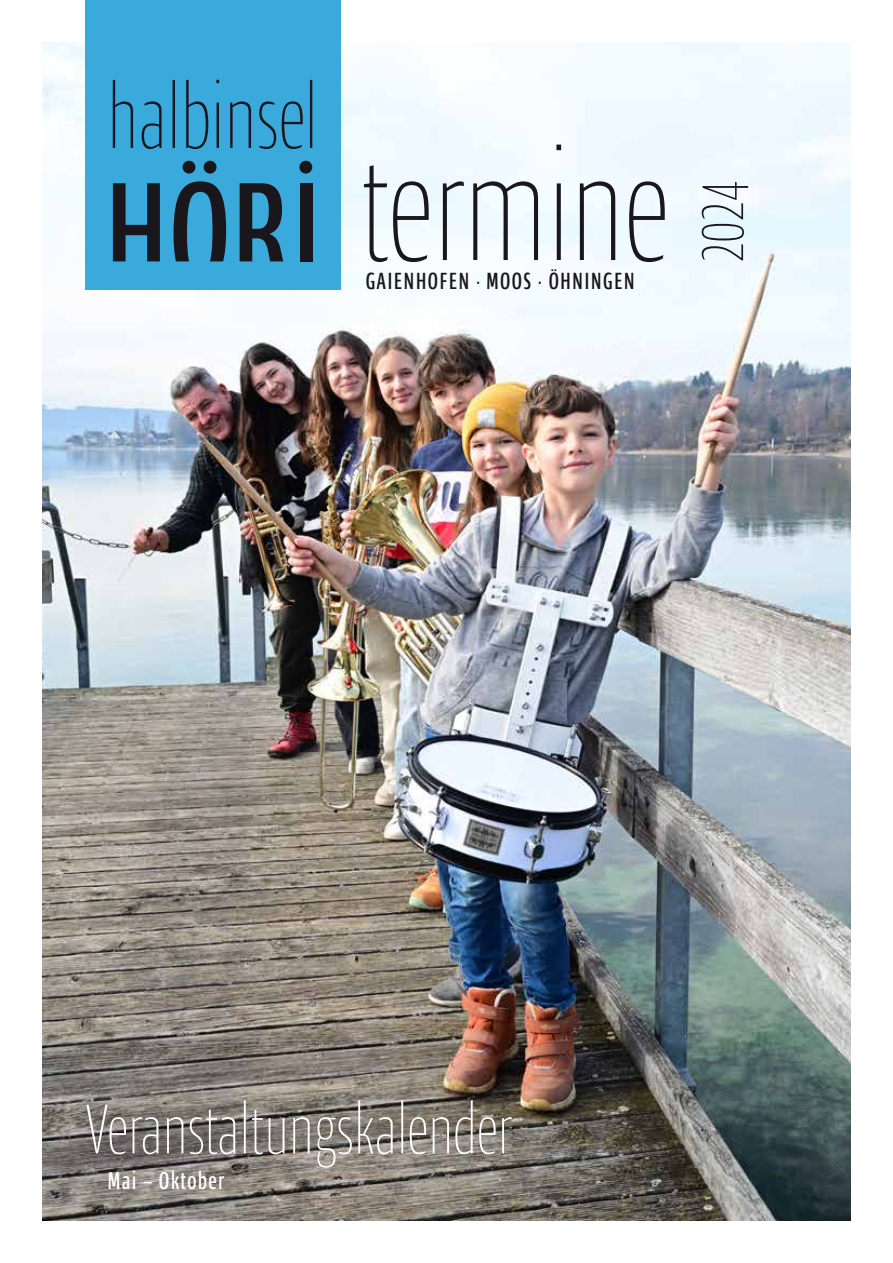
<style>
.page{position:relative;width:893px;height:1263px;background:#fff}
.page>*{position:absolute;margin:0;border:0;box-sizing:border-box;transform-origin:0 0}
.t1{font:100 156px "Ardoise Std Compact";color:#1a171c}
.t2{font:100 72px "Ardoise Std Compact";color:#fff}
.t3{font:100 67.5px "Ardoise Std Compact";color:#1a171c}
.t4{font:24.75px "Ardoise Std Compact Demi";letter-spacing:.05em;color:#fff}
.t5{font:24px "Ardoise Std Compact Demi";letter-spacing:.05em;color:#1a171c}
</style>
<div class="page">
<img style="left:43px;top:43px;width:807px;height:1177px">
<div style="left:85px;top:0;width:255px;height:289px;background:#3aaadc"></div>
<svg style="left:113px;top:80px;width:20px;height:68px"></svg>
<svg style="left:142px;top:101px;width:20px;height:48px"></svg>
<hr style="left:173px;top:80px;width:2px;height:68px;background:#1a171c">
<svg style="left:186px;top:80px;width:22px;height:69px"></svg>
<svg style="left:216px;top:80px;width:3px;height:68px"></svg>
<svg style="left:230px;top:101px;width:21px;height:47px"></svg>
<svg style="left:259px;top:101px;width:17px;height:48px"></svg>
<svg style="left:282px;top:101px;width:21px;height:48px"></svg>
<hr style="left:310px;top:80px;width:2px;height:68px;background:#1a171c">
<svg style="left:113px;top:183px;width:47px;height:78px"></svg>
<svg style="left:174px;top:181px;width:52px;height:80px"></svg>
<svg style="left:240px;top:183px;width:43px;height:78px"></svg>
<div style="left:300px;top:183px;width:12px;height:78px;background:#1a171c"></div>
<div style="left:299px;top:161px;width:13px;height:13px;background:#1a171c;border-radius:50%"></div>
<div style="left:183px;top:161px;width:12px;height:13px;background:#1a171c;border-radius:50%"></div>
<div style="left:204px;top:161px;width:13px;height:13px;background:#1a171c;border-radius:50%"></div>
<h1 class="t1" style="left:360px;top:118px;width:311px">termine</h1>
<p class="t5" style="left:366px;top:267px;width:271px">GAIENHOFEN · MOOS · ÖHNINGEN</p>
<h3 class="t3" style="left:682px;top:263px;width:84px;rotate:-90deg">2024</h3>
<h2 class="t2" style="left:85px;top:1088px;width:428px">Veranstaltungskalender</h2>
<p class="t4" style="left:107px;top:1167px;width:118px">Mai – Oktober</p>
</div>
